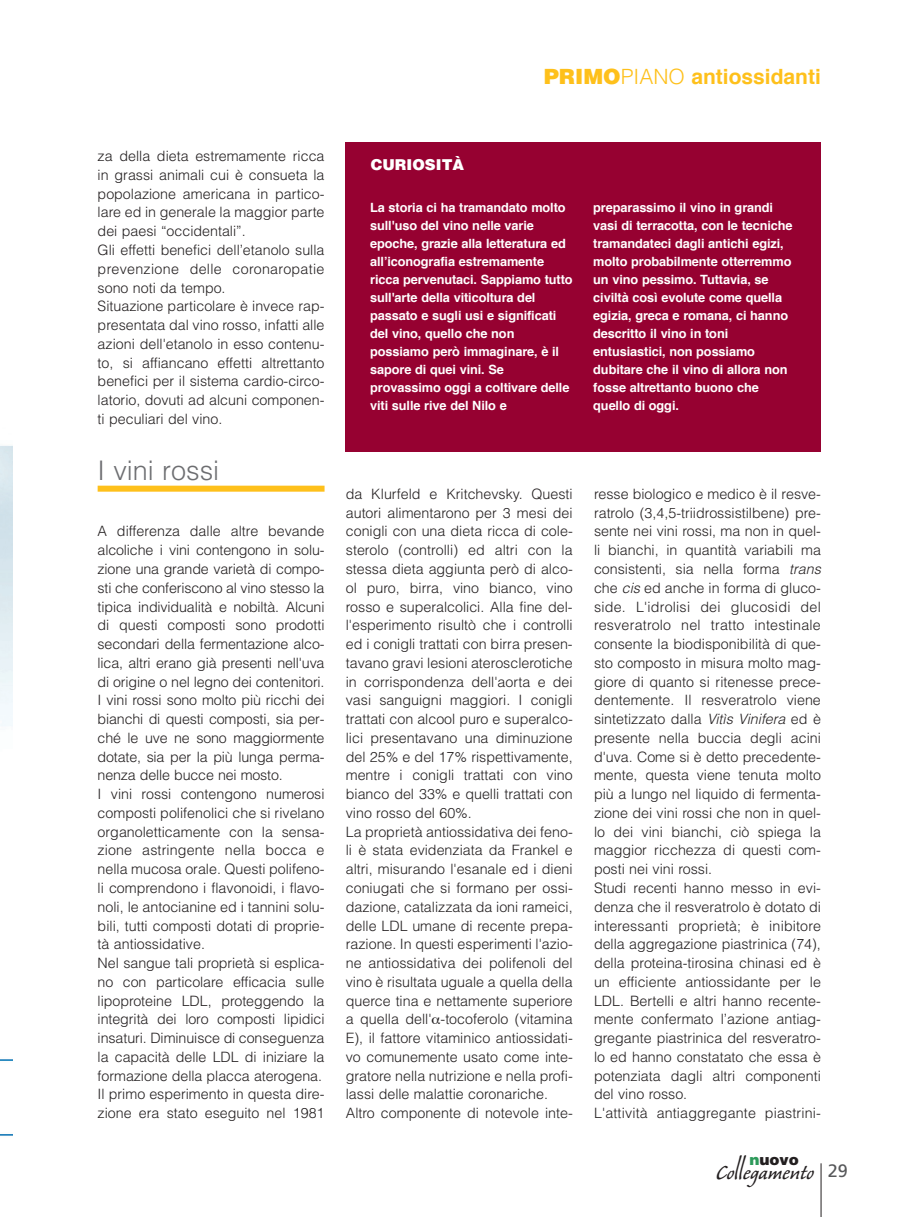
<style>
.page{position:relative;width:919px;height:1217px;background:#fff}
.page>*{position:absolute;margin:0;border:0;box-sizing:border-box;transform-origin:0 0}
.t1{font:300 27px "Helvetica";color:#6d6e71}
.t2{font:25.65px "Caliban";color:#231f20}
.t3{font:700 21px "Helvetica";color:#fec01b}
.t4{font:900 15.15px "Helvetica";color:#231f20}
.t5{font:900 15px "Helvetica";color:#fff}
.t6{font:300 14.25px/18.8px "Helvetica";color:#231f20}
.t7{font:700 12.75px/18px "Helvetica";letter-spacing:-.01em;color:#fff}
.s1{font-weight:900}
.s2{font-weight:300}
.s3{font-style:italic}
.s4{color:#2d9a5a}
.s5{font-size:38.55px}
.s6{font-family:"Frutiger";font-size:18px;color:#57585a}
</style>
<div class="page">
<div style="left:346px;top:142px;width:474px;height:310px;background:#960131"></div>
<div style="left:98px;top:485px;width:226px;height:6px;background:#fec01b"></div>
<img style="left:0;top:445px;width:12px;height:691px">
<hr style="left:820px;top:1162px;width:1px;height:54px;background:#231f20">
<h3 class="t3" style="left:543px;top:68px;width:279px"><span class="s1">PRIMO</span><span class="s2">PIANO</span> antiossidanti</h3>
<p class="t6" style="left:98px;top:148px;width:228px">za della dieta estremamente ricca in grassi animali cui è consueta la popolazione americana in partico&shy;lare ed in generale la maggior parte dei paesi “occidentali”.<br>Gli effetti benefici dell’etanolo sulla prevenzione delle coronaropatie sono noti da tempo.<br>Situazione particolare è invece rap&shy;presentata dal vino rosso, infatti alle azioni dell'etanolo in esso contenu&shy;to, si affiancano effetti altrettanto benefici per il sistema cardio-circo&shy;latorio, dovuti ad alcuni componen&shy;ti peculiari del vino.</p>
<h1 class="t1" style="left:98px;top:460px;width:123px">I vini rossi</h1>
<p class="t6" style="left:98px;top:523px;width:228px">A differenza dalle altre bevande alcoliche i vini contengono in solu&shy;zione una grande varietà di compo&shy;sti che conferiscono al vino stesso la tipica individualità e nobiltà. Alcuni di questi composti sono prodotti secondari della fermentazione alco&shy;lica, altri erano già presenti nell'uva di origine o nel legno dei contenitori.<br>I vini rossi sono molto più ricchi dei bianchi di questi composti, sia per&shy;ché le uve ne sono maggiormente dotate, sia per la più lunga perma&shy;nenza delle bucce nei mosto.<br>I vini rossi contengono numerosi composti polifenolici che si rivelano organoletticamente con la sensa&shy;zione astringente nella bocca e nella mucosa orale. Questi polifeno&shy;li comprendono i flavonoidi, i flavo&shy;noli, le antocianine ed i tannini solu&shy;bili, tutti composti dotati di proprie&shy;tà antiossidative.<br>Nel sangue tali proprietà si esplica&shy;no con particolare efficacia sulle lipoproteine LDL, proteggendo la integrità dei loro composti lipidici insaturi. Diminuisce di conseguenza la capacità delle LDL di iniziare la formazione della placca aterogena.<br>Il primo esperimento in questa dire&shy;zione era stato eseguito nel 1981</p>
<p class="t5" style="left:371px;top:159px;width:95px">CURIOSITÀ</p>
<p class="t7" style="left:370px;top:199px;width:204px">La storia ci ha tramandato molto sull'uso del vino nelle varie epoche, grazie alla letteratura ed all’iconografia estremamente ricca pervenutaci. Sappiamo tutto sull'arte della viticoltura del passato e sugli usi e significati del vino, quello che non possiamo però immaginare, è il sapore di quei vini. Se provassimo oggi a coltivare delle viti sulle rive del Nilo e</p>
<p class="t7" style="left:593px;top:199px;width:201px">preparassimo il vino in grandi vasi di terracotta, con le tecniche tramandateci dagli antichi egizi, molto probabilmente otterremmo un vino pessimo. Tuttavia, se civiltà così evolute come quella egizia, greca e romana, ci hanno descritto il vino in toni entusiastici, non possiamo dubitare che il vino di allora non fosse altrettanto buono che quello di oggi.</p>
<p class="t6" style="left:346px;top:485px;width:228px">da Klurfeld e Kritchevsky. Questi autori alimentarono per 3 mesi dei conigli con una dieta ricca di cole&shy;sterolo (controlli) ed altri con la stessa dieta aggiunta però di alco&shy;ol puro, birra, vino bianco, vino rosso e superalcolici. Alla fine del&shy;l'esperimento risultò che i controlli ed i conigli trattati con birra presen&shy;tavano gravi lesioni aterosclerotiche in corrispondenza dell'aorta e dei vasi sanguigni maggiori. I conigli trattati con alcool puro e superalco&shy;lici presentavano una diminuzione del 25% e del 17% rispettivamente, mentre i conigli trattati con vino bianco del 33% e quelli trattati con vino rosso del 60%.<br>La proprietà antiossidativa dei feno&shy;li è stata evidenziata da Frankel e altri, misurando l'esanale ed i dieni coniugati che si formano per ossi&shy;dazione, catalizzata da ioni rameici, delle LDL umane di recente prepa&shy;razione. In questi esperimenti l'azio&shy;ne antiossidativa dei polifenoli del vino è risultata uguale a quella della querce tina e nettamente superiore a quella dell' -tocoferolo (vitamina E), il fattore vitaminico antiossidati&shy;vo comunemente usato come inte&shy;gratore nella nutrizione e nella profi&shy;lassi delle malattie coronariche.<br>Altro componente di notevole inte-</p>
<p class="t6" style="left:594px;top:485px;width:231px">resse biologico e medico è il resve&shy;ratrolo (3,4,5-triidrossistilbene) pre&shy;sente nei vini rossi, ma non in quel&shy;li bianchi, in quantità variabili ma consistenti, sia nella forma <span class="s3">trans </span>che <span class="s3">cis</span>ed anche in forma di gluco&shy;side. L'idrolisi dei glucosidi del resveratrolo nel tratto intestinale consente la biodisponibilità di que&shy;sto composto in misura molto mag&shy;giore di quanto si ritenesse prece&shy;dentemente. Il resveratrolo viene sintetizzato dalla <span class="s3">Vitìs Vinifera</span> ed è presente nella buccia degli acini d'uva. Come si è detto precedente&shy;mente, questa viene tenuta molto più a lungo nel liquido di fermenta&shy;zione dei vini rossi che non in quel&shy;lo dei vini bianchi, ciò spiega la maggior ricchezza di questi com&shy;posti nei vini rossi.<br>Studi recenti hanno messo in evi&shy;denza che il resveratrolo è dotato di interessanti proprietà; è inibitore della aggregazione piastrinica (74), della proteina-tirosina chinasi ed è un efficiente antiossidante per le LDL. Bertelli e altri hanno recente&shy;mente confermato l’azione antiag&shy;gregante piastrinica del resveratro&shy;lo ed hanno constatato che essa è potenziata dagli altri componenti del vino rosso.<br>L'attività antiaggregante piastrini-</p>
<p class="t4" style="left:749px;top:1153px;width:51px"><span class="s4">n</span>uovo</p>
<h2 class="t2" style="left:716px;top:1162px;width:133px">Co<span class="s5">ll</span>egamento <span class="s6">29</span></h2>
</div>
